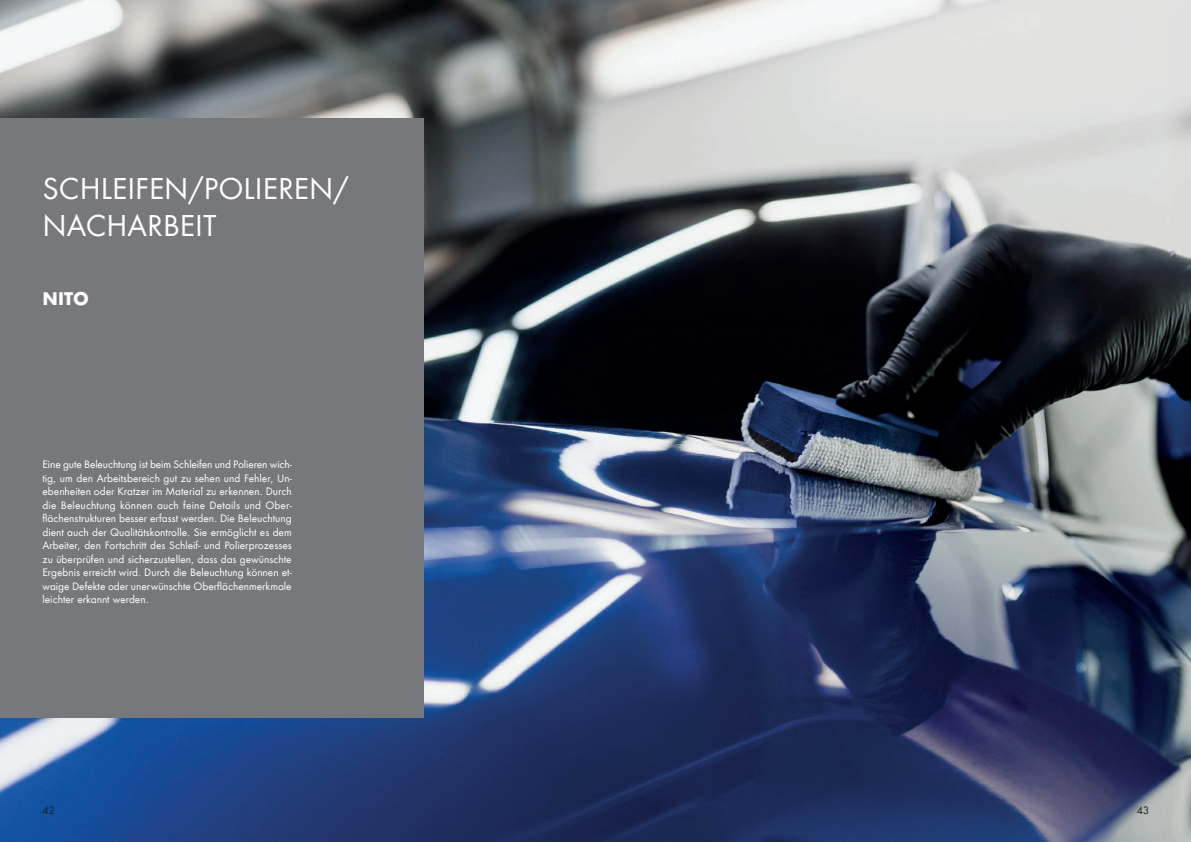
<style>
.page{position:relative;width:1191px;height:842px;background:#fff}
.page>*{position:absolute;margin:0;border:0;box-sizing:border-box;transform-origin:0 0}
.t1{font:28px/37.2px "Futura ND Book";color:#fff}
.t2{font:700 17px "Futura ND";color:#fff}
.t3{font:10px/13.5px "Futura ND Book";color:#fff;text-align:justify}
.t4{font:10px "Futura ND Book";color:#231f20}
</style>
<div class="page">
<img style="left:0;top:0;width:1191px;height:842px">
<div style="left:0;top:119px;width:423px;height:599px;background:#76787b"></div>
<h1 class="t1" style="left:43px;top:170px;width:308px">SCHLEIFEN/POLIEREN/<br>NACHARBEIT</h1>
<h2 class="t2" style="left:43px;top:287px;width:48px">NITO</h2>
<p class="t3" style="left:43px;top:458px;width:251px">Eine gute Beleuchtung ist beim Schleifen und Polieren wich&shy;tig, um den Arbeitsbereich gut zu sehen und Fehler, Un&shy;ebenheiten oder Kratzer im Material zu erkennen. Durch die Beleuchtung können auch feine Details und Ober&shy;flächenstrukturen besser erfasst werden. Die Beleuchtung dient auch der Qualitätskontrolle. Sie ermöglicht es dem Arbeiter, den Fortschritt des Schleif- und Polierprozesses zu überprüfen und sicherzustellen, dass das gewünschte Ergebnis erreicht wird. Durch die Beleuchtung können et&shy;waige Defekte oder unerwünschte Oberflächenmerkmale leichter erkannt werden.</p>
<p class="t4" style="left:43px;top:804px;width:14px">42</p>
<p class="t4" style="left:1136px;top:803px;width:14px">43</p>
</div>
